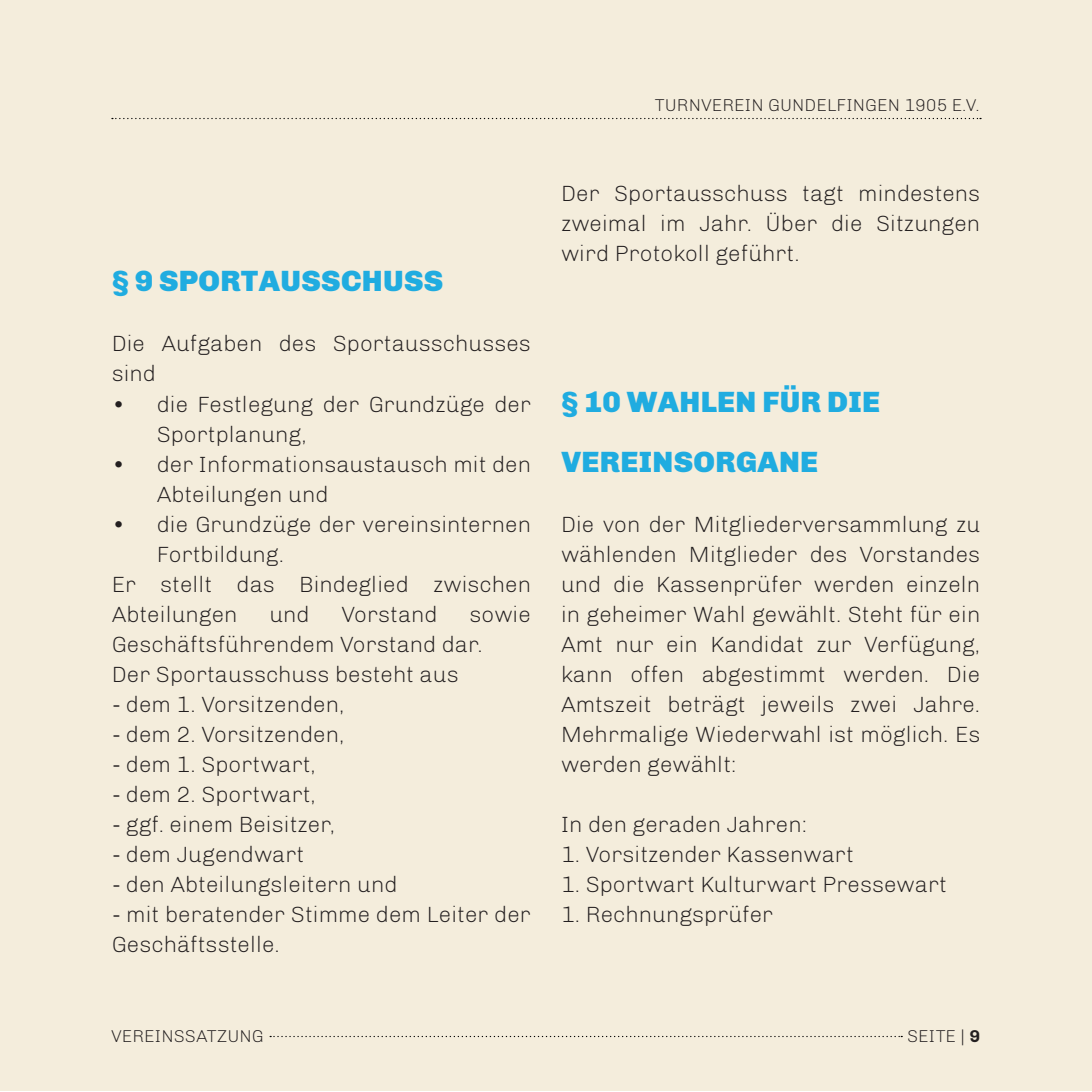
<style>
.page{position:relative;width:1092px;height:1092px;background:#fff}
.page>*{position:absolute;margin:0;border:0;box-sizing:border-box;transform-origin:0 0}
.Überschrift{font:900 30px/60px "Chivo";letter-spacing:.01em;color:#20ace0}
.Absatz{font:300 22.5px/30px "Chivo";color:#231f20}
.t1{font:300 17.5px "Chivo";letter-spacing:.01em;color:#231f20}
.s1{font-weight:700}
</style>
<div class="page">
<div style="left:0;top:0;width:1091px;height:1091px;background:#f4eddc"></div>
<svg style="left:270px;top:1035px;width:632px;height:2px"></svg>
<svg style="left:112px;top:118px;width:868px;height:1px"></svg>
<p class="t1" style="left:654px;top:95px;width:326px">TURNVEREIN GUNDELFINGEN 1905 E.V.</p>
<p class="Überschrift" style="left:112px;top:251px;width:333px">§ 9 SPORTAUSSCHUSS</p>
<p class="Absatz" style="left:112px;top:329px;width:421px">Die Aufgaben des Sportausschusses sind</p>
<p class="Absatz" style="left:157px;top:389px;width:376px;text-indent:-45px">• die Festlegung der Grundzüge der<br>Sportplanung,</p>
<p class="Absatz" style="left:157px;top:449px;width:376px;text-indent:-45px">• der Informationsaustausch mit den<br>Abteilungen und</p>
<p class="Absatz" style="left:157px;top:509px;width:376px;text-indent:-45px">• die Grundzüge der vereinsinternen<br>Fortbildung.</p>
<p class="Absatz" style="left:112px;top:569px;width:421px">Er stellt das Bindeglied zwischen<br>Abteilungen</p>
<p class="Absatz" style="left:112px;top:599px;width:421px;text-indent:358px">sowie<br>Geschäftsführendem Vorstand dar.</p>
<p class="Absatz" style="left:112px;top:659px;width:348px">Der Sportausschuss besteht aus</p>
<p class="Absatz" style="left:112px;top:689px;width:234px">- dem 1. Vorsitzenden,</p>
<p class="Absatz" style="left:112px;top:719px;width:234px">- dem 2. Vorsitzenden,</p>
<p class="Absatz" style="left:112px;top:749px;width:206px">- dem 1. Sportwart,</p>
<p class="Absatz" style="left:112px;top:779px;width:206px">- dem 2. Sportwart,</p>
<p class="Absatz" style="left:112px;top:809px;width:225px">- ggf. einem Beisitzer,</p>
<p class="Absatz" style="left:112px;top:839px;width:194px">- dem Jugendwart</p>
<p class="Absatz" style="left:112px;top:869px;width:287px">- den Abteilungsleitern und</p>
<p class="Absatz" style="left:112px;top:899px;width:421px">- mit beratender Stimme dem Leiter der<br>Geschäftsstelle.</p>
<p class="Absatz" style="left:270px;top:599px;width:42px">und</p>
<p class="Absatz" style="left:342px;top:599px;width:98px">Vorstand</p>
<p class="Absatz" style="left:561px;top:179px;width:421px;text-align:justify">Der Sportausschuss tagt mindestens zweimal im Jahr. Über die Sitzungen wird Protokoll geführt.</p>
<p class="Überschrift" style="left:561px;top:371px;width:320px">§ 10 WAHLEN FÜR DIE<br>VEREINSORGANE</p>
<p class="Absatz" style="left:561px;top:509px;width:421px;text-align:justify">Die von der Mitgliederversammlung zu wählenden Mitglieder des Vorstandes und die Kassenprüfer werden einzeln in geheimer Wahl gewählt. Steht für ein Amt nur ein Kandidat zur Verfügung, kann offen abgestimmt werden. Die Amtszeit beträgt jeweils zwei Jahre.<br>Mehrmalige Wiederwahl ist möglich. Es werden gewählt:</p>
<p class="Absatz" style="left:561px;top:809px;width:247px">In den geraden Jahren:</p>
<p class="Absatz" style="left:561px;top:839px;width:294px">1. Vorsitzender Kassenwart</p>
<p class="Absatz" style="left:561px;top:869px;width:387px">1. Sportwart Kulturwart Pressewart</p>
<p class="Absatz" style="left:561px;top:899px;width:214px">1. Rechnungsprüfer</p>
<p class="t1" style="left:111px;top:1025px;width:154px">VEREINSSATZUNG</p>
<p class="t1" style="left:907px;top:1025px;width:74px">SEITE | <span class="s1">9</span></p>
</div>
